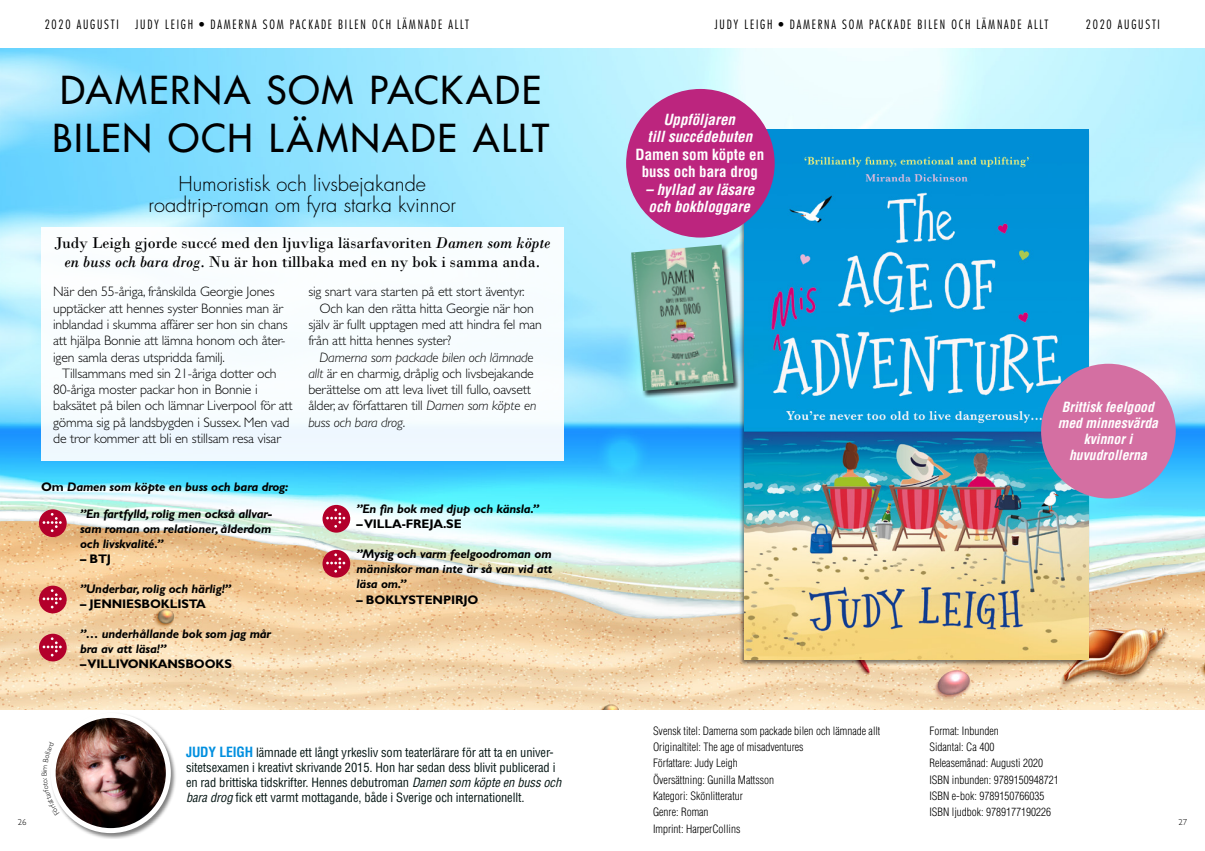
<style>
.page{position:relative;width:1205px;height:851px;background:#fff}
.page>*{position:absolute;margin:0;border:0;box-sizing:border-box;transform-origin:0 0}
.t1{font:500 37.5px/48.8px "Futura Std";letter-spacing:.05em;color:#000}
.t2{font:300 20px/21.2px "Futura Std";color:#000;text-align:center}
.t3{font:16.25px/18.8px "Bodoni";color:#000;text-align:center}
.t4{font:italic 700 condensed 15px/17.5px "Helvetica LT Std";color:#fff;text-align:center}
.t5{font:700 condensed 15px/17.5px "Helvetica LT Std";color:#fff;text-align:center}
.t6{font:300 13.75px/16.2px "Gill Sans Std";letter-spacing:-.01em;color:#000}
.t7{font:italic 700 condensed 13.75px/16.2px "Helvetica LT Std";color:#fff;text-align:center}
.t8{font:italic 700 12.5px/15px "Gill Sans Std";letter-spacing:-.01em;color:#000}
.t9{font:condensed 12.5px/15px "Helvetica LT Std";letter-spacing:-.01em;color:#061715}
.t10{font:300 condensed 12.5px "Futura Std";letter-spacing:.14em;color:#000}
.t11{font:700 12.5px "Gill Sans Std";letter-spacing:-.01em;color:#000}
.t12{font:300 condensed 11.25px/16.2px "Helvetica LT Std";color:#000}
.t13{font:300 8.75px "Gill Sans Std";color:#000}
.t14{font:300 7.5px "Gill Sans Std";color:#000}
.s1{font-style:italic}
.s2{font-style:normal}
.s3{font-weight:700;font-size:13.75px;color:#008fdf}
</style>
<div class="page">
<img style="left:0;top:48px;width:1205px;height:661px">
<div style="left:49px;top:711px;width:128px;height:128px;background:#000;opacity:.5"></div>
<img style="left:53px;top:715px;width:115px;height:115px;border-radius:58px">
<div style="left:51px;top:712px;width:120px;height:121px;border:5px solid #fff;border-radius:50%"></div>
<div style="left:41px;top:228px;width:522px;height:233px;background:#fff"></div>
<div style="left:39px;top:509px;width:28px;height:28px;background:#b3002b;border-radius:50%"></div>
<svg style="left:43px;top:513px;width:19px;height:19px"></svg>
<div style="left:39px;top:585px;width:28px;height:28px;background:#b3002b;border-radius:50%"></div>
<svg style="left:43px;top:589px;width:19px;height:19px"></svg>
<div style="left:39px;top:633px;width:28px;height:28px;background:#b3002b;border-radius:50%"></div>
<svg style="left:43px;top:637px;width:19px;height:19px"></svg>
<div style="left:322px;top:505px;width:28px;height:27px;background:#b3002b;border-radius:50%"></div>
<svg style="left:326px;top:508px;width:19px;height:19px"></svg>
<div style="left:322px;top:549px;width:28px;height:28px;background:#b3002b;border-radius:50%"></div>
<svg style="left:326px;top:553px;width:19px;height:19px"></svg>
<div style="left:738px;top:128px;width:352px;height:538px;background:#000;opacity:.5"></div>
<img style="left:744px;top:129px;width:344px;height:530px">
<div style="left:1041px;top:363px;width:134px;height:135px;background:#d46fa2;border-radius:50%"></div>
<div style="left:626px;top:89px;width:148px;height:148px;background:#bc257e;border-radius:50%"></div>
<div style="left:630px;top:244px;width:111px;height:154px;background:#000;opacity:.75"></div>
<img style="left:631px;top:244px;width:102px;height:147px">
<svg style="left:49px;top:777px;width:11px;height:38px"></svg>
<svg style="left:49px;top:741px;width:5px;height:30px"></svg>
<p class="t10" style="left:45px;top:17px;width:76px">2020 AUGUSTI</p>
<p class="t10" style="left:135px;top:17px;width:335px">JUDY LEIGH • DAMERNA SOM PACKADE BILEN OCH LÄMNADE ALLT</p>
<h1 class="t1" style="left:52px;top:66px;width:498px">DAMERNA SOM PACKADE<br>BILEN OCH LÄMNADE ALLT</h1>
<h2 class="t2" style="left:148px;top:173px;width:309px">Humoristisk och livsbejakande roadtrip-roman om fyra starka kvinnor</h2>
<p class="t3" style="left:54px;top:234px;width:497px">Judy Leigh gjorde succé med den ljuvliga läsarfavoriten <span class="s1">Damen som köpte en buss och bara drog</span>. Nu är hon tillbaka med en ny bok i samma anda.</p>
<p class="t6" style="left:53px;top:284px;width:236px">När den 55-åriga, frånskilda Georgie Jones upptäcker att hennes syster Bonnies man är inblandad i skumma affärer ser hon sin chans att hjälpa Bonnie att lämna honom och åter&shy;igen samla deras utspridda familj.</p>
<p class="t6" style="left:53px;top:365px;width:241px;text-indent:9px">Tillsammans med sin 21-åriga dotter och 80-åriga moster packar hon in Bonnie i baksätet på bilen och lämnar Liverpool för att gömma sig på landsbygden i Sussex. Men vad de tror kommer att bli en stillsam resa visar</p>
<p class="t8" style="left:80px;top:473px;width:210px;line-height:27px;text-indent:-39px"><span class="s2">Om</span> Damen som köpte en buss och bara drog: ”En fartfylld, rolig men också allvar-</p>
<p class="t8" style="left:80px;top:521px;width:193px">sam roman om relationer, ålderdom och livskvalité.”</p>
<p class="t11" style="left:80px;top:551px;width:33px">– BTJ</p>
<p class="t8" style="left:80px;top:581px;width:152px">”Underbar, rolig och härlig!”</p>
<p class="t11" style="left:80px;top:596px;width:127px">– JENNIESBOKLISTA</p>
<p class="t8" style="left:80px;top:626px;width:193px">”… underhållande bok som jag mår bra av att läsa!”</p>
<p class="t11" style="left:80px;top:656px;width:153px">– VILLIVONKANSBOOKS</p>
<p class="t6" style="left:308px;top:284px;width:218px">sig snart vara starten på ett stort äventyr.</p>
<p class="t6" style="left:319px;top:300px;width:216px">Och kan den rätta hitta Georgie när hon</p>
<p class="t6" style="left:308px;top:316px;width:235px">själv är fullt upptagen med att hindra fel man</p>
<p class="t6" style="left:308px;top:332px;width:144px">från att hitta hennes syster?</p>
<p class="t6" style="left:308px;top:349px;width:230px;text-indent:11px"><span class="s1">Damerna som packade bilen och lämnade allt</span> är en charmig, dråplig och livsbejakande berättelse om att leva livet till fullo, oavsett ålder, av författaren till <span class="s1">Damen som köpte en buss och bara drog</span>.</p>
<p class="t8" style="left:356px;top:501px;width:184px">”En fin bok med djup och känsla.”</p>
<p class="t11" style="left:356px;top:516px;width:107px">– VILLA-FREJA.SE</p>
<p class="t8" style="left:356px;top:546px;width:197px;text-align:justify">”Mysig och varm feelgoodroman om människor man inte är så van vid att läsa om.”</p>
<p class="t11" style="left:356px;top:591px;width:123px">– BOKLYSTENPIRJO</p>
<p class="t14" style="left:40px;top:776px;width:5px;rotate:-90deg">B</p>
<p class="t13" style="left:18px;top:817px;width:10px">26</p>
<p class="t9" style="left:186px;top:744px;width:377px"><span class="s3">JUDY LEIGH</span> lämnade ett långt yrkesliv som teaterlärare för att ta en univer&shy;sitetsexamen i kreativt skrivande 2015. Hon har sedan dess blivit publicerad i en rad brittiska tidskrifter. Hennes debutroman <span class="s1">Damen som köpte en buss och bara drog</span> fick ett varmt mottagande, både i Sverige och internationellt.</p>
<p class="t10" style="left:714px;top:17px;width:335px">JUDY LEIGH • DAMERNA SOM PACKADE BILEN OCH LÄMNADE ALLT</p>
<p class="t4" style="left:647px;top:111px;width:106px">Uppföljaren<br>till succédebuten</p>
<p class="t5" style="left:635px;top:145px;width:130px">Damen som köpte en buss och bara drog</p>
<p class="t4" style="left:645px;top:181px;width:110px;text-align:left">– hyllad av läsare och bokbloggare</p>
<p class="t10" style="left:1086px;top:17px;width:76px">2020 AUGUSTI</p>
<p class="t7" style="left:1057px;top:398px;width:102px">Brittisk feelgood med minnesvärda kvinnor i huvudrollerna</p>
<p class="t12" style="left:653px;top:722px;width:229px">Svensk titel: Damerna som packade bilen och lämnade allt<br>Originaltitel: The age of misadventures<br>Författare: Judy Leigh<br>Översättning: Gunilla Mattsson<br>Kategori: Skönlitteratur<br>Genre: Roman<br>Imprint: HarperCollins</p>
<p class="t12" style="left:929px;top:722px;width:131px">Format: Inbunden<br>Sidantal: Ca 400<br>Releasemånad: Augusti 2020<br>ISBN inbunden: 9789150948721<br>ISBN e-bok: 9789150766035<br>ISBN ljudbok: 9789177190226</p>
<p class="t13" style="left:1178px;top:817px;width:10px">27</p>
</div>
